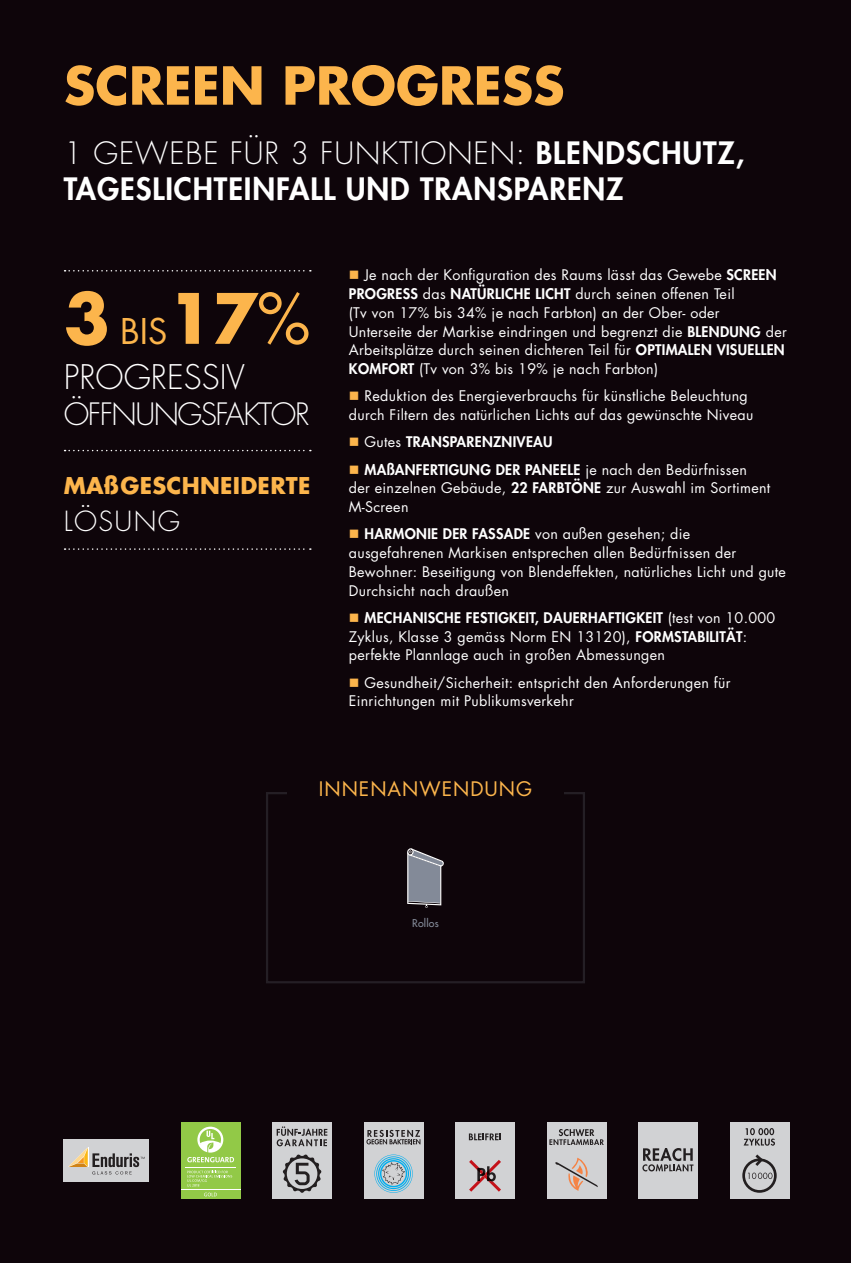
<style>
.page{position:relative;width:851px;height:1263px;background:#fff}
.page>*{position:absolute;margin:0;border:0;box-sizing:border-box;transform-origin:0 0}
.t1{font:700 67.5px "Futura";color:#fcb54c}
.t2{font:700 51px "Futura";color:#fcb54c}
.t3{font:300 33px "Futura";color:#fff}
.t4{font:800 30px/36px "Futura";letter-spacing:.03em;color:#fff}
.t5{font:300 30px "Futura";letter-spacing:-.05em;color:#fff}
.t6{font:300 27px "Futura";letter-spacing:.05em;color:#fff}
.t7{font:700 22.5px "Futura";letter-spacing:.015em;color:#fcb54c}
.t8{font:19.5px "Futura";letter-spacing:.05em;color:#fcb54c}
.t9{font:14.25px/18.8px "Futura";letter-spacing:.02em;color:#fff}
.t10{font:800 14.25px "Futura";letter-spacing:.02em;color:#fff}
.t11{font:10.5px "Futura";letter-spacing:.02em;color:#838a98}
.s1{font-weight:300}
.s2{font-weight:400;font-size:34.5px}
.s3{font-weight:400}
.s4{color:#fcb54c}
.s5{font-weight:800}
</style>
<div class="page">
<div style="left:0;top:0;width:850px;height:1263px;background:#0e050a"></div>
<svg style="left:266px;top:792px;width:319px;height:191px"></svg>
<svg style="left:407px;top:848px;width:36px;height:60px"></svg>
<div style="left:638px;top:1123px;width:59px;height:76px;background:#d1d2d4"></div>
<svg style="left:642px;top:1148px;width:51px;height:23px"></svg>
<div style="left:272px;top:1123px;width:60px;height:76px;background:#d1d2d4"></div>
<svg style="left:282px;top:1154px;width:39px;height:39px"></svg>
<svg style="left:276px;top:1126px;width:51px;height:20px"></svg>
<div style="left:455px;top:1123px;width:59px;height:76px;background:#d1d2d4"></div>
<svg style="left:469px;top:1160px;width:32px;height:32px"></svg>
<svg style="left:469px;top:1133px;width:32px;height:7px"></svg>
<div style="left:364px;top:1123px;width:59px;height:76px;background:#d1d2d4"></div>
<svg style="left:374px;top:1154px;width:38px;height:39px"></svg>
<svg style="left:366px;top:1130px;width:54px;height:14px"></svg>
<div style="left:729px;top:1123px;width:60px;height:76px;background:#d1d2d4"></div>
<svg style="left:742px;top:1154px;width:34px;height:39px"></svg>
<svg style="left:743px;top:1128px;width:31px;height:18px"></svg>
<div style="left:546px;top:1123px;width:60px;height:76px;background:#d1d2d4"></div>
<svg style="left:555px;top:1158px;width:43px;height:33px"></svg>
<svg style="left:549px;top:1129px;width:54px;height:16px"></svg>
<div style="left:64px;top:1140px;width:85px;height:42px;background:#d1d2d4"></div>
<svg style="left:68px;top:1147px;width:77px;height:27px"></svg>
<div style="left:181px;top:1123px;width:59px;height:76px;background:#92c947"></div>
<hr style="left:181px;top:1189px;width:59px;height:1px;background:#fff">
<svg style="left:204px;top:1193px;width:13px;height:3px"></svg>
<svg style="left:187px;top:1171px;width:45px;height:15px"></svg>
<hr style="left:185px;top:1167px;width:50px;height:1px;background:#fff">
<svg style="left:187px;top:1127px;width:47px;height:35px"></svg>
<div style="left:287px;top:780px;width:276px;height:21px;background:#0e050a"></div>
<svg style="left:65px;top:270px;width:246px;height:2px"></svg>
<svg style="left:65px;top:450px;width:246px;height:1px"></svg>
<svg style="left:65px;top:548px;width:246px;height:2px"></svg>
<p class="t2" style="left:64px;top:50px;width:502px">SCREEN PROGRESS</p>
<p class="t4" style="left:64px;top:135px;width:682px"><span class="s1">1 GEWEBE FÜR 3 FUNKTIONEN:</span> BLENDSCHUTZ,<br>TAGESLICHTEINFALL UND TRANSPARENZ</p>
<p class="t1" style="left:64px;top:272px;width:248px">3 <span class="s2">BIS</span>17<span class="s3">%</span></p>
<p class="t3" style="left:64px;top:356px;width:183px">PROGRESSIV</p>
<p class="t5" style="left:64px;top:395px;width:247px">ÖFFNUNGSFAKTOR</p>
<p class="t7" style="left:64px;top:470px;width:248px">MAßGESCHNEIDERTE</p>
<p class="t6" style="left:64px;top:504px;width:118px">LÖSUNG</p>
<p class="t9" style="left:349px;top:265px;width:439px"><span class="s4">■</span> Je nach der Konfiguration des Raums lässt das Gewebe <span class="s5">SCREEN PROGRESS</span> das <span class="s5">NATÜRLICHE LICHT</span> durch seinen offenen Teil<br>(Tv von 17% bis 34% je nach Farbton) an der Ober- oder<br>Unterseite der Markise eindringen und begrenzt die <span class="s5">BLENDUNG</span> der Arbeitsplätze durch seinen dichteren Teil für <span class="s5">OPTIMALEN VISUELLEN KOMFORT</span> (Tv von 3% bis 19% je nach Farbton)</p>
<p class="t9" style="left:349px;top:387px;width:406px"><span class="s4">■</span> Reduktion des Energieverbrauchs für künstliche Beleuchtung durch Filtern des natürlichen Lichts auf das gewünschte Niveau</p>
<p class="t10" style="left:349px;top:433px;width:205px"><span class="s4">■</span> <span class="s3">Gutes</span> TRANSPARENZNIVEAU</p>
<p class="t9" style="left:349px;top:460px;width:423px"><span class="s4">■</span> <span class="s5">MAßANFERTIGUNG DER PANEELE</span> je nach den Bedürfnissen der einzelnen Gebäude, <span class="s5">22 FARBTÖNE</span> zur Auswahl im Sortiment<br>M-Screen</p>
<p class="t9" style="left:349px;top:525px;width:438px"><span class="s4">■</span> <span class="s5">HARMONIE DER FASSADE</span> von außen gesehen; die ausgefahrenen Markisen entsprechen allen Bedürfnissen der Bewohner: Beseitigung von Blendeffekten, natürliches Licht und gute Durchsicht nach draußen</p>
<p class="t9" style="left:349px;top:608px;width:428px"><span class="s4">■</span> <span class="s5">MECHANISCHE FESTIGKEIT, DAUERHAFTIGKEIT</span> (test von 10.000<br>Zyklus, Klasse 3 gemäss Norm EN 13120), <span class="s5">FORMSTABILITÄT</span>: perfekte Plannlage auch in großen Abmessungen</p>
<p class="t9" style="left:349px;top:673px;width:383px"><span class="s4">■</span> Gesundheit/Sicherheit: entspricht den Anforderungen für<br>Einrichtungen mit Publikumsverkehr</p>
<p class="t8" style="left:319px;top:775px;width:215px">INNENANWENDUNG</p>
<p class="t11" style="left:412px;top:916px;width:28px">Rollos</p>
</div>
